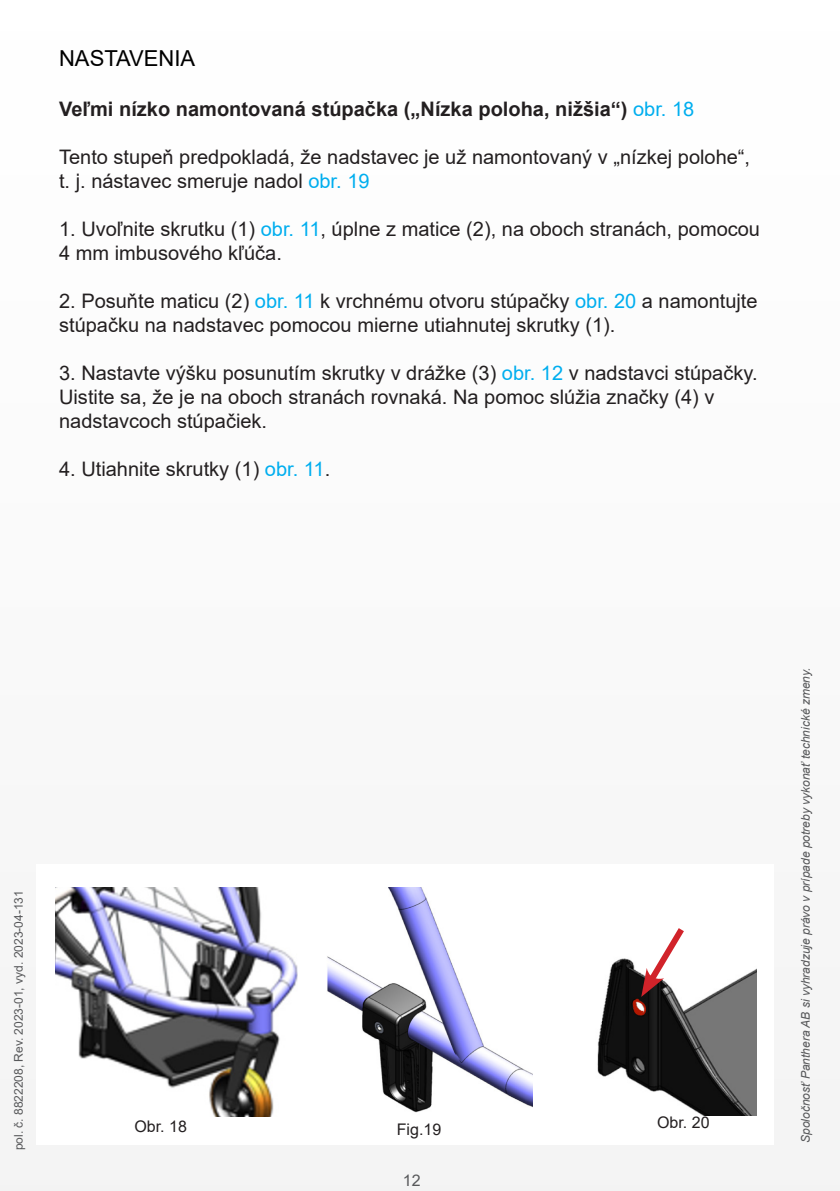
<style>
.page{position:relative;width:840px;height:1191px;background:#fff}
.page>*{position:absolute;margin:0;border:0;box-sizing:border-box;transform-origin:0 0}
.t1{font:22px "Arial";color:#000}
.t2{font:20px/24px "Arial";color:#231f20}
.t3{font:700 20px "Arial";color:#231f20}
.t4{font:16px "Arial";color:#231f20}
.t5{font:16px "Arial";color:#57585a}
.t6{font:italic 12px "Arial";color:#57585a}
.t7{font:12px "Arial";color:#57585a}
.s1{font-weight:400;color:#00aeef}
.s2{color:#00aeef}
</style>
<div class="page">
<img style="left:56px;top:887px;width:241px;height:229px">
<img style="left:327px;top:887px;width:205px;height:226px">
<img style="left:597px;top:958px;width:159px;height:157px">
<svg style="left:641px;top:928px;width:48px;height:69px"></svg>
<p class="t1" style="left:59px;top:43px;width:138px">NASTAVENIA</p>
<p class="t3" style="left:59px;top:95px;width:636px">Veľmi nízko namontovaná stúpačka („Nízka poloha, nižšia“) <span class="s1">obr. 18</span></p>
<p class="t2" style="left:59px;top:145px;width:692px">Tento stupeň predpokladá, že nadstavec je už namontovaný v „nízkej polohe“, t. j. nástavec smeruje nadol <span class="s2">obr. 19</span></p>
<p class="t2" style="left:59px;top:217px;width:702px">1. Uvoľnite skrutku (1) <span class="s2">obr. 11</span>, úplne z matice (2), na oboch stranách, pomocou<br>4 mm imbusového kľúča.</p>
<p class="t2" style="left:59px;top:289px;width:699px">2. Posuňte maticu (2) <span class="s2">obr. 11</span> k vrchnému otvoru stúpačky <span class="s2">obr. 20</span> a namontujte stúpačku na nadstavec pomocou mierne utiahnutej skrutky (1).</p>
<p class="t2" style="left:59px;top:361px;width:699px">3. Nastavte výšku posunutím skrutky v drážke (3) <span class="s2">obr. 12</span> v nadstavci stúpačky.<br>Uistite sa, že je na oboch stranách rovnaká. Na pomoc slúžia značky (4) v nadstavcoch stúpačiek.</p>
<p class="t2" style="left:59px;top:457px;width:272px">4. Utiahnite skrutky (1) <span class="s2">obr. 11</span>.</p>
<p class="t7" style="left:10px;top:1150px;width:261px;rotate:-90deg">pol. č. 8822208, Rev. 2023-01, vyd. 2023-04-131</p>
<p class="t4" style="left:134px;top:1115px;width:54px">Obr. 18</p>
<p class="t4" style="left:396px;top:1118px;width:46px">Fig.19</p>
<p class="t5" style="left:403px;top:1169px;width:19px">12</p>
<p class="t4" style="left:656px;top:1111px;width:54px">Obr. 20</p>
<p class="t6" style="left:797px;top:1143px;width:477px;rotate:-90deg">Spoločnosť Panthera AB si vyhradzuje právo v prípade potreby vykonať technické zmeny.</p>
</div>
